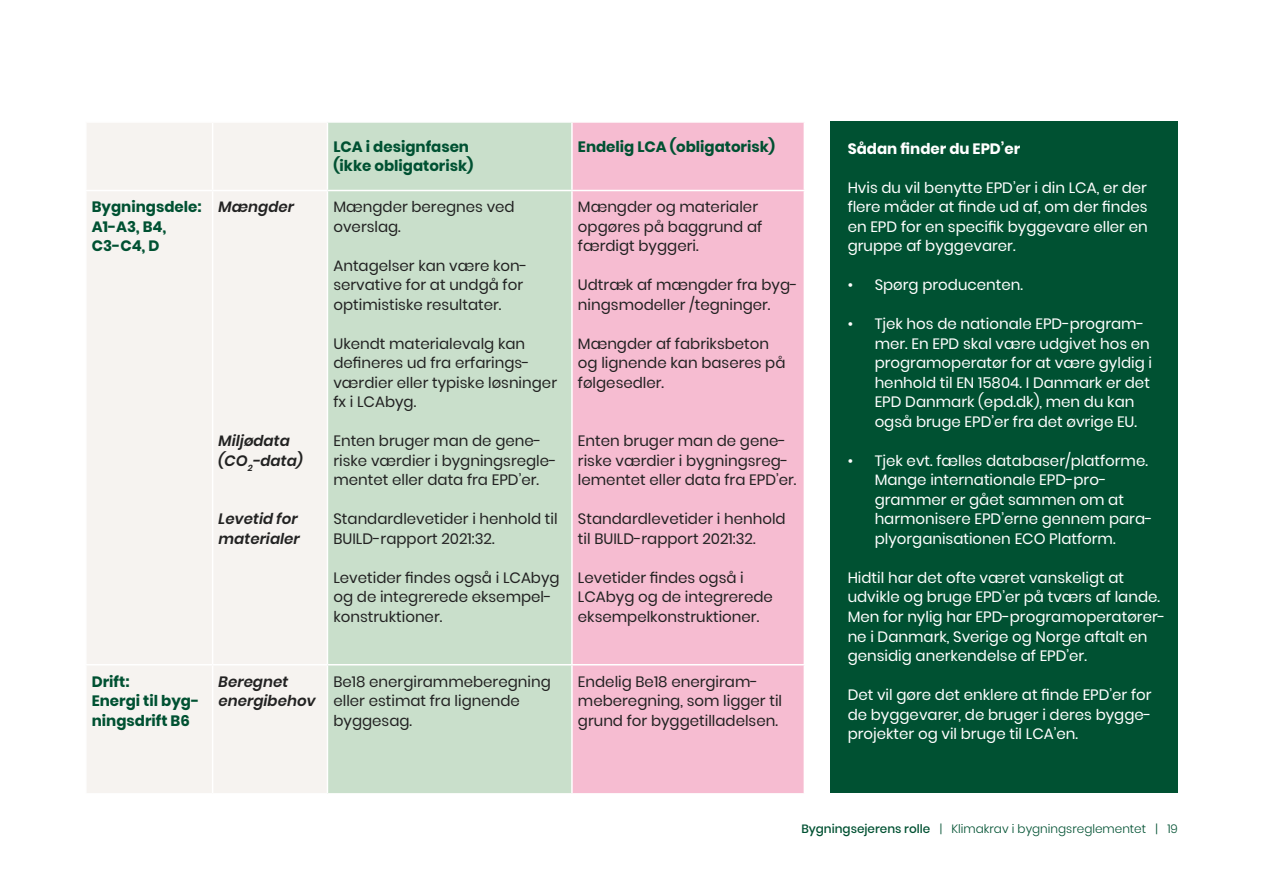
<style>
.page{position:relative;width:1263px;height:893px;background:#fff}
.page>*{position:absolute;margin:0;border:0;box-sizing:border-box;transform-origin:0 0}
.t1{font:15px/19.5px "Poppins";color:#222}
.t2{font:15px/19.5px "Poppins";color:#fff}
.t3{font:700 15px/19.5px "Poppins";color:#005132}
.t4{font:italic 600 15px/19.5px "Poppins";color:#222}
.t5{font:700 15px "Poppins";color:#fff}
.t6{font:300 12px "Poppins";color:#005132}
.s1{font-weight:500}
</style>
<div class="page">
<div style="left:831px;top:121px;width:347px;height:671px;background:#005132"></div>
<div style="left:87px;top:123px;width:240px;height:670px;background:#f6f3f0"></div>
<div style="left:328px;top:123px;width:243px;height:670px;background:#c9dfcb"></div>
<div style="left:573px;top:123px;width:231px;height:670px;background:#f6bcd1"></div>
<hr style="left:212px;top:123px;width:1px;height:67px;background:#fff">
<hr style="left:212px;top:191px;width:1px;height:473px;background:#fff">
<hr style="left:212px;top:665px;width:1px;height:128px;background:#fff">
<hr style="left:85px;top:190px;width:128px;height:1px;background:#fff">
<hr style="left:213px;top:190px;width:114px;height:1px;background:#fff">
<hr style="left:327px;top:190px;width:245px;height:1px;background:#fff">
<hr style="left:572px;top:190px;width:233px;height:1px;background:#fff">
<hr style="left:85px;top:664px;width:128px;height:1px;background:#fff">
<hr style="left:213px;top:664px;width:114px;height:1px;background:#fff">
<hr style="left:327px;top:664px;width:245px;height:1px;background:#fff">
<hr style="left:572px;top:664px;width:233px;height:1px;background:#fff">
<p class="t3" style="left:92px;top:197px;width:111px">Bygningsdele:<br>A1-A3, B4,<br>C3-C4, D</p>
<p class="t4" style="left:219px;top:197px;width:77px">Mængder</p>
<p class="t4" style="left:219px;top:431px;width:86px">Miljødata (CO<sub>2</sub>-data)</p>
<p class="t4" style="left:219px;top:509px;width:83px">Levetid for materialer</p>
<p class="t3" style="left:333px;top:137px;width:141px">LCA i designfasen (ikke obligatorisk)</p>
<p class="t3" style="left:578px;top:137px;width:199px">Endelig LCA (obligatorisk)</p>
<p class="t1" style="left:333px;top:197px;width:183px">Mængder beregnes ved overslag.</p>
<p class="t1" style="left:333px;top:256px;width:196px">Antagelser kan være kon&shy;servative for at undgå for optimistiske resultater.</p>
<p class="t1" style="left:333px;top:334px;width:225px">Ukendt materialevalg kan defineres ud fra erfarings&shy;værdier eller typiske løsninger fx i LCAbyg.</p>
<p class="t1" style="left:333px;top:431px;width:225px">Enten bruger man de gene&shy;riske værdier i bygningsregle&shy;mentet eller data fra EPD’er.</p>
<p class="t1" style="left:333px;top:509px;width:226px">Standardlevetider i henhold til<br>BUILD-rapport 2021:32.</p>
<p class="t1" style="left:333px;top:568px;width:228px">Levetider findes også i LCAbyg og de integrerede eksempel&shy;konstruktioner.</p>
<p class="t1" style="left:578px;top:197px;width:186px">Mængder og materialer opgøres på baggrund af færdigt byggeri.</p>
<p class="t1" style="left:578px;top:275px;width:221px">Udtræk af mængder fra byg&shy;ningsmodeller /tegninger.</p>
<p class="t1" style="left:578px;top:334px;width:209px">Mængder af fabriksbeton og lignende kan baseres på følgesedler.</p>
<p class="t1" style="left:578px;top:431px;width:220px">Enten bruger man de gene&shy;riske værdier i bygningsreg&shy;lementet eller data fra EPD’er.</p>
<p class="t1" style="left:578px;top:509px;width:209px">Standardlevetider i henhold til BUILD-rapport 2021:32.</p>
<p class="t1" style="left:578px;top:568px;width:196px">Levetider findes også i<br>LCAbyg og de integrerede eksempelkonstruktioner.</p>
<p class="t3" style="left:92px;top:672px;width:109px">Drift:<br>Energi til byg&shy;ningsdrift B6</p>
<p class="t4" style="left:219px;top:672px;width:98px">Beregnet energibehov</p>
<p class="t1" style="left:333px;top:672px;width:219px">Be18 energirammeberegning eller estimat fra lignende byggesag.</p>
<p class="t1" style="left:578px;top:672px;width:206px">Endelig Be18 energiram&shy;meberegning, som ligger til grund for byggetilladelsen.</p>
<p class="t5" style="left:848px;top:140px;width:174px">Sådan finder du EPD’er</p>
<p class="t2" style="left:848px;top:178px;width:302px;text-align:justify">Hvis du vil benytte EPD’er i din LCA, er der flere måder at finde ud af, om der findes en EPD for en specifik byggevare eller en gruppe af byggevarer.</p>
<p class="t2" style="left:848px;top:276px;width:177px">• Spørg producenten.</p>
<p class="t2" style="left:875px;top:315px;width:279px;text-indent:-27px">• Tjek hos de nationale EPD-program&shy;mer. En EPD skal være udgivet hos en programoperatør for at være gyldig i henhold til EN 15804. I Danmark er det EPD Danmark (epd.dk), men du kan også bruge EPD’er fra det øvrige EU.</p>
<p class="t2" style="left:875px;top:451px;width:280px;text-indent:-27px">• Tjek evt. fælles databaser/platforme.<br>Mange internationale EPD-pro&shy;grammer er gået sammen om at harmonisere EPD’erne gennem para&shy;plyorganisationen ECO Platform.</p>
<p class="t2" style="left:848px;top:568px;width:319px">Hidtil har det ofte været vanskeligt at udvikle og bruge EPD’er på tværs af lande.<br>Men for nylig har EPD-programoperatører&shy;ne i Danmark, Sverige og Norge aftalt en gensidig anerkendelse af EPD’er.</p>
<p class="t2" style="left:848px;top:685px;width:305px;text-align:justify">Det vil gøre det enklere at finde EPD’er for de byggevarer, de bruger i deres bygge&shy;projekter og vil bruge til LCA’en.</p>
<p class="t6" style="left:801px;top:822px;width:378px"><span class="s1">Bygningsejerens rolle</span> | Klimakrav i bygningsreglementet | 19</p>
</div>
